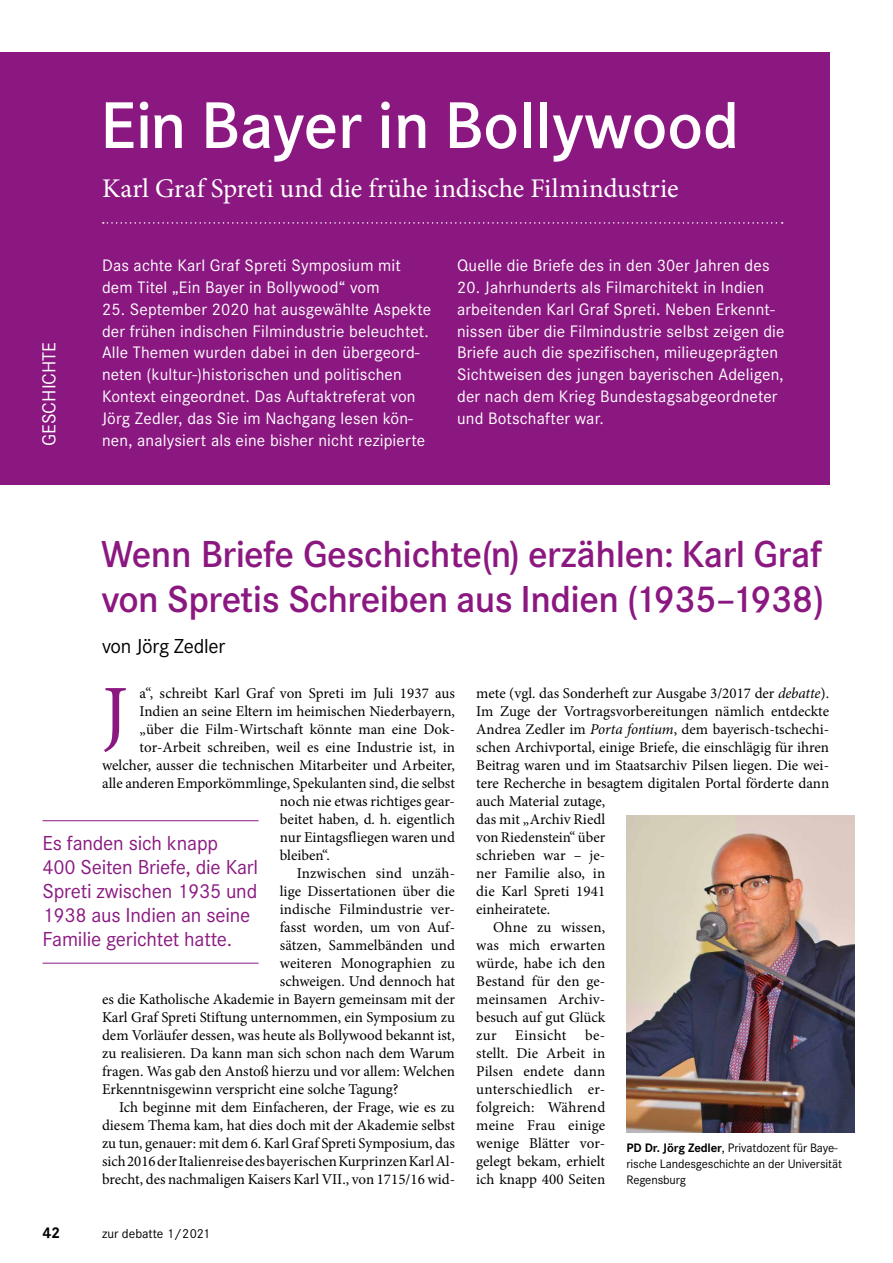
<style>
.page{position:relative;width:893px;height:1263px;background:#fff}
.page>*{position:absolute;margin:0;border:0;box-sizing:border-box;transform-origin:0 0}
.t1{font:78.45px "Minion Pro";color:#8b1881}
.t2{font:600 68.4px "Corporate S";color:#fff}
.t3{font:600 39px/45px "Corporate S";letter-spacing:-.015em;color:#8b1881}
.t4{font:27px "Minion Pro";color:#fff}
.t5{font:21px/24px "Corporate S";letter-spacing:-.01em;color:#8b1881}
.t6{font:21px "Corporate S";letter-spacing:-.015em;color:#000}
.t7{font:19.5px "Corporate S";color:#fff}
.t8{font:17.25px/21.8px "Corporate S";letter-spacing:.01em;color:#fff}
.t9{font:700 16.05px "Corporate S";color:#000}
.t10{font:15px "Minion Pro";color:#000}
.t11{font:15px "Minion Pro";letter-spacing:.02em;color:#000}
.t12{font:15px "Minion Pro";letter-spacing:.025em;color:#000}
.t13{font:13.5px "Corporate S";color:#000}
.t14{font:12.75px/16px "Corporate S";letter-spacing:-.01em;color:#000}
.s1{font-style:italic}
.s2{font-weight:700}
</style>
<div class="page">
<div style="left:0;top:53px;width:829px;height:432px;background:#8b1881"></div>
<svg style="left:103px;top:222px;width:680px;height:2px"></svg>
<img style="left:626px;top:816px;width:229px;height:316px">
<hr style="left:43px;top:820px;width:216px;height:1px;background:#8b1881">
<hr style="left:43px;top:963px;width:216px;height:1px;background:#8b1881">
<h2 class="t2" style="left:100px;top:79px;width:640px">Ein Bayer in Bollywood</h2>
<h3 class="t7" style="left:36px;top:446px;width:106px;rotate:-90deg">GESCHICHTE</h3>
<h3 class="t4" style="left:102px;top:171px;width:578px">Karl Graf Spreti und die frühe indische Filmindustrie</h3>
<p class="t8" style="left:102px;top:254px;width:300px">Das achte Karl Graf Spreti Symposium mit dem Titel „Ein Bayer in Bollywood“ vom</p>
<p class="t8" style="left:102px;top:298px;width:331px">25. September 2020 hat ausgewählte Aspekte der frühen indischen Filmindustrie beleuchtet.<br>Alle Themen wurden dabei in den übergeord&shy;neten (kultur-)historischen und politischen Kontext eingeordnet. Das Auftaktreferat von Jörg Zedler, das Sie im Nachgang lesen kön&shy;nen, analysiert als eine bisher nicht rezipierte</p>
<p class="t8" style="left:457px;top:254px;width:314px">Quelle die Briefe des in den 30er Jahren des</p>
<p class="t8" style="left:457px;top:276px;width:329px">20. Jahrhunderts als Filmarchitekt in Indien arbeitenden Karl Graf Spreti. Neben Erkennt&shy;nissen über die Filmindustrie selbst zeigen die Briefe auch die spezifischen, milieugeprägten Sichtweisen des jungen bayerischen Adeligen, der nach dem Krieg Bundestagsabgeordneter und Botschafter war.</p>
<h3 class="t3" style="left:101px;top:530px;width:724px">Wenn Briefe Geschichte(n) erzählen: Karl Graf von Spretis Schreiben aus Indien (1935–1938)</h3>
<h3 class="t6" style="left:102px;top:633px;width:125px">von Jörg Zedler</h3>
<h1 class="t1" style="left:102px;top:661px;width:27px">J</h1>
<p class="t10" style="left:140px;top:683px;width:317px">a“, schreibt Karl Graf von Spreti im Juli 1937 aus</p>
<p class="t10" style="left:140px;top:701px;width:317px">Indien an seine Eltern im heimischen Niederbayern,</p>
<p class="t10" style="left:140px;top:719px;width:317px">„über die Film-Wirtschaft könnte man eine Dok-</p>
<p class="t10" style="left:140px;top:737px;width:317px">tor-Arbeit schreiben, weil es eine Industrie ist, in</p>
<p class="t10" style="left:102px;top:755px;width:354px">welcher, ausser die technischen Mitarbeiter und Arbeiter,</p>
<p class="t10" style="left:102px;top:773px;width:354px">alle anderen Emporkömmlinge, Spekulanten sind, die selbst</p>
<p class="t10" style="left:280px;top:791px;width:177px">noch nie etwas richtiges gear-</p>
<p class="t10" style="left:280px;top:809px;width:177px">beitet haben, d. h. eigentlich</p>
<p class="t10" style="left:280px;top:827px;width:177px">nur Eintagsfliegen waren und</p>
<p class="t10" style="left:280px;top:845px;width:52px">bleiben“.</p>
<p class="t10" style="left:297px;top:863px;width:160px">Inzwischen sind unzäh-</p>
<p class="t10" style="left:280px;top:881px;width:177px">lige Dissertationen über die</p>
<p class="t10" style="left:280px;top:899px;width:177px">indische Filmindustrie ver-</p>
<p class="t10" style="left:280px;top:917px;width:177px">fasst worden, um von Auf-</p>
<p class="t10" style="left:280px;top:935px;width:177px">sätzen, Sammelbänden und</p>
<p class="t10" style="left:280px;top:953px;width:177px">weiteren Monographien zu</p>
<p class="t10" style="left:280px;top:971px;width:177px">schweigen. Und dennoch hat</p>
<p class="t10" style="left:102px;top:989px;width:354px">es die Katholische Akademie in Bayern gemeinsam mit der</p>
<p class="t10" style="left:102px;top:1007px;width:354px">Karl Graf Spreti Stiftung unternommen, ein Symposium zu</p>
<p class="t10" style="left:102px;top:1025px;width:354px">dem Vorläufer dessen, was heute als Bollywood bekannt ist,</p>
<p class="t10" style="left:102px;top:1043px;width:354px">zu realisieren. Da kann man sich schon nach dem Warum</p>
<p class="t10" style="left:102px;top:1061px;width:354px">fragen. Was gab den Anstoß hierzu und vor allem: Welchen</p>
<p class="t10" style="left:102px;top:1079px;width:298px">Erkenntnisgewinn verspricht eine solche Tagung?</p>
<p class="t10" style="left:119px;top:1097px;width:337px">Ich beginne mit dem Einfacheren, der Frage, wie es zu</p>
<p class="t10" style="left:102px;top:1115px;width:354px">diesem Thema kam, hat dies doch mit der Akademie selbst</p>
<p class="t10" style="left:102px;top:1133px;width:354px">zu tun, genauer: mit dem 6. Karl Graf Spreti Symposium, das</p>
<p class="t10" style="left:102px;top:1151px;width:354px">sich 2016 der Italienreise des bayerischen Kurprinzen Karl Al-</p>
<p class="t10" style="left:102px;top:1169px;width:354px">brecht, des nachmaligen Kaisers Karl VII., von 1715/16 wid-</p>
<h3 class="t5" style="left:43px;top:830px;width:217px">Es fanden sich knapp<br>400 Seiten Briefe, die Karl<br>Spreti zwischen 1935 und<br>1938 aus Indien an seine<br>Familie gerichtet hatte.</h3>
<p class="t9" style="left:43px;top:1221px;width:19px">42</p>
<p class="t13" style="left:102px;top:1224px;width:109px">zur debatte 1/2021</p>
<p class="t10" style="left:476px;top:683px;width:354px">mete (vgl. das Sonderheft zur Ausgabe 3/2017 der <span class="s1">debatte</span>).</p>
<p class="t10" style="left:476px;top:701px;width:354px">Im Zuge der Vortragsvorbereitungen nämlich entdeckte</p>
<p class="t10" style="left:476px;top:719px;width:354px">Andrea Zedler im <span class="s1">Porta fontium</span>, dem bayerisch-tschechi-</p>
<p class="t10" style="left:476px;top:737px;width:354px">schen Archivportal, einige Briefe, die einschlägig für ihren</p>
<p class="t10" style="left:476px;top:755px;width:354px">Beitrag waren und im Staatsarchiv Pilsen liegen. Die wei-</p>
<p class="t10" style="left:476px;top:773px;width:354px">tere Recherche in besagtem digitalen Portal förderte dann</p>
<p class="t10" style="left:476px;top:791px;width:130px">auch Material zutage,</p>
<p class="t10" style="left:476px;top:809px;width:130px">das mit „Archiv Riedl</p>
<p class="t10" style="left:476px;top:827px;width:130px">von Riedenstein“ über</p>
<p class="t10" style="left:476px;top:845px;width:130px">schrieben war – je-</p>
<p class="t10" style="left:476px;top:863px;width:130px">ner Familie also, in</p>
<p class="t10" style="left:476px;top:881px;width:130px">die Karl Spreti 1941</p>
<p class="t10" style="left:476px;top:899px;width:75px">einheiratete.</p>
<p class="t10" style="left:493px;top:917px;width:113px">Ohne zu wissen,</p>
<p class="t10" style="left:476px;top:935px;width:131px">was mich erwarten</p>
<p class="t10" style="left:476px;top:953px;width:130px">würde, habe ich den</p>
<p class="t10" style="left:476px;top:971px;width:130px">Bestand für den ge-</p>
<p class="t10" style="left:476px;top:989px;width:130px">meinsamen Archiv-</p>
<p class="t10" style="left:476px;top:1007px;width:130px">besuch auf gut Glück</p>
<p class="t12" style="left:476px;top:1025px;width:130px">zur Einsicht be-</p>
<p class="t10" style="left:476px;top:1043px;width:130px">stellt. Die Arbeit in</p>
<p class="t10" style="left:476px;top:1061px;width:130px">Pilsen endete dann</p>
<p class="t11" style="left:476px;top:1079px;width:130px">unterschiedlich er-</p>
<p class="t10" style="left:476px;top:1097px;width:131px">folgreich: Während</p>
<p class="t10" style="left:476px;top:1115px;width:130px">meine Frau einige</p>
<p class="t10" style="left:476px;top:1133px;width:130px">wenige Blätter vor-</p>
<p class="t10" style="left:476px;top:1151px;width:130px">gelegt bekam, erhielt</p>
<p class="t10" style="left:476px;top:1169px;width:130px">ich knapp 400 Seiten</p>
<p class="t14" style="left:626px;top:1139px;width:217px"><span class="s2">PD Dr. Jörg Zedler</span>, Privatdozent für Baye&shy;rische Landesgeschichte an der Universität<br>Regensburg</p>
</div>
